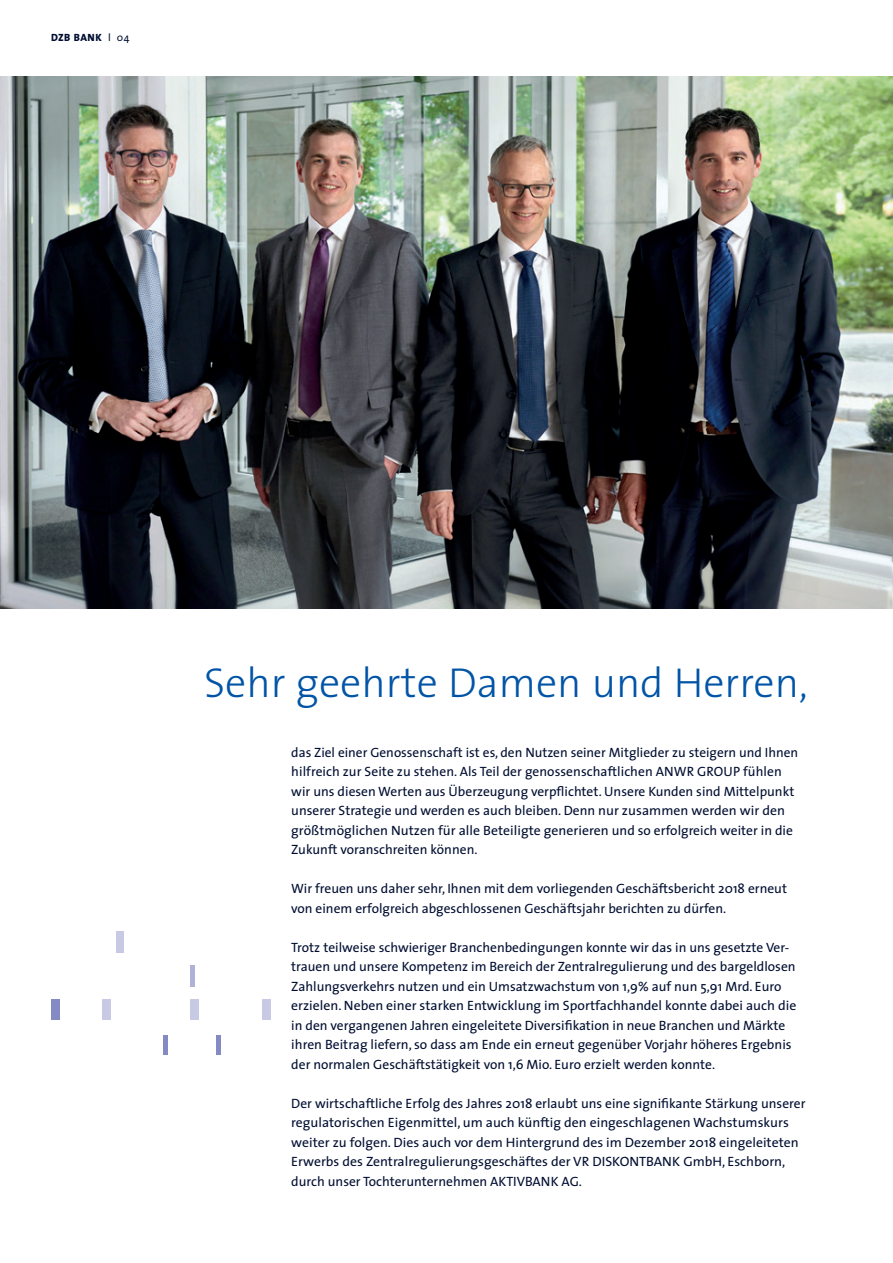
<style>
.page{position:relative;width:893px;height:1263px;background:#fff}
.page>*{position:absolute;margin:0;border:0;box-sizing:border-box;transform-origin:0 0}
.t1{font:300 42px "The Sans";color:#0154a6}
.t2{font:13.5px/19.5px "The Sans";color:#000e31}
.t3{font:800 10.5px "The Sans";letter-spacing:.05em;color:#000e31}
.s1{font-weight:400}
</style>
<div class="page">
<div style="left:116px;top:931px;width:8px;height:21px;background:#c7c9e5"></div>
<hr style="left:191px;top:965px;width:4px;height:22px;background:#aeb2d8">
<div style="left:262px;top:1000px;width:9px;height:20px;background:#c7c9e5"></div>
<div style="left:190px;top:1000px;width:9px;height:20px;background:#c7c9e5"></div>
<div style="left:102px;top:1000px;width:8px;height:20px;background:#c7c9e5"></div>
<div style="left:51px;top:1000px;width:9px;height:20px;background:#848bc4"></div>
<hr style="left:217px;top:1034px;width:4px;height:20px;background:#848bc4">
<hr style="left:163px;top:1034px;width:4px;height:20px;background:#848bc4">
<img style="left:0;top:77px;width:893px;height:531px">
<p class="t3" style="left:51px;top:29px;width:80px">DZB BANK <span class="s1">l 04</span></p>
<h1 class="t1" style="left:204px;top:648px;width:605px">Sehr geehrte Damen und Herren,</h1>
<p class="t2" style="left:291px;top:742px;width:508px">das Ziel einer Genossenschaft ist es, den Nutzen seiner Mitglieder zu steigern und Ihnen hilfreich zur Seite zu stehen. Als Teil der genossenschaftlichen ANWR GROUP fühlen wir uns diesen Werten aus Überzeugung verpflichtet. Unsere Kunden sind Mittelpunkt unserer Strategie und werden es auch bleiben. Denn nur zusammen werden wir den größtmöglichen Nutzen für alle Beteiligte generieren und so erfolgreich weiter in die Zukunft voranschreiten können.</p>
<p class="t2" style="left:291px;top:879px;width:497px">Wir freuen uns daher sehr, Ihnen mit dem vorliegenden Geschäftsbericht 2018 erneut von einem erfolgreich abgeschlossenen Geschäftsjahr berichten zu dürfen.</p>
<p class="t2" style="left:291px;top:937px;width:507px">Trotz teilweise schwieriger Branchenbedingungen konnte wir das in uns gesetzte Ver&shy;trauen und unsere Kompetenz im Bereich der Zentralregulierung und des bargeldlosen Zahlungsverkehrs nutzen und ein Umsatzwachstum von 1,9% auf nun 5,91 Mrd. Euro erzielen. Neben einer starken Entwicklung im Sportfachhandel konnte dabei auch die in den vergangenen Jahren eingeleitete Diversifikation in neue Branchen und Märkte ihren Beitrag liefern, so dass am Ende ein erneut gegenüber Vorjahr höheres Ergebnis der normalen Geschäftstätigkeit von 1,6 Mio. Euro erzielt werden konnte.</p>
<p class="t2" style="left:291px;top:1093px;width:516px">Der wirtschaftliche Erfolg des Jahres 2018 erlaubt uns eine signifikante Stärkung unserer regulatorischen Eigenmittel, um auch künftig den eingeschlagenen Wachstumskurs weiter zu folgen. Dies auch vor dem Hintergrund des im Dezember 2018 eingeleiteten Erwerbs des Zentralregulierungsgeschäftes der VR DISKONTBANK GmbH, Eschborn, durch unser Tochterunternehmen AKTIVBANK AG.</p>
</div>
